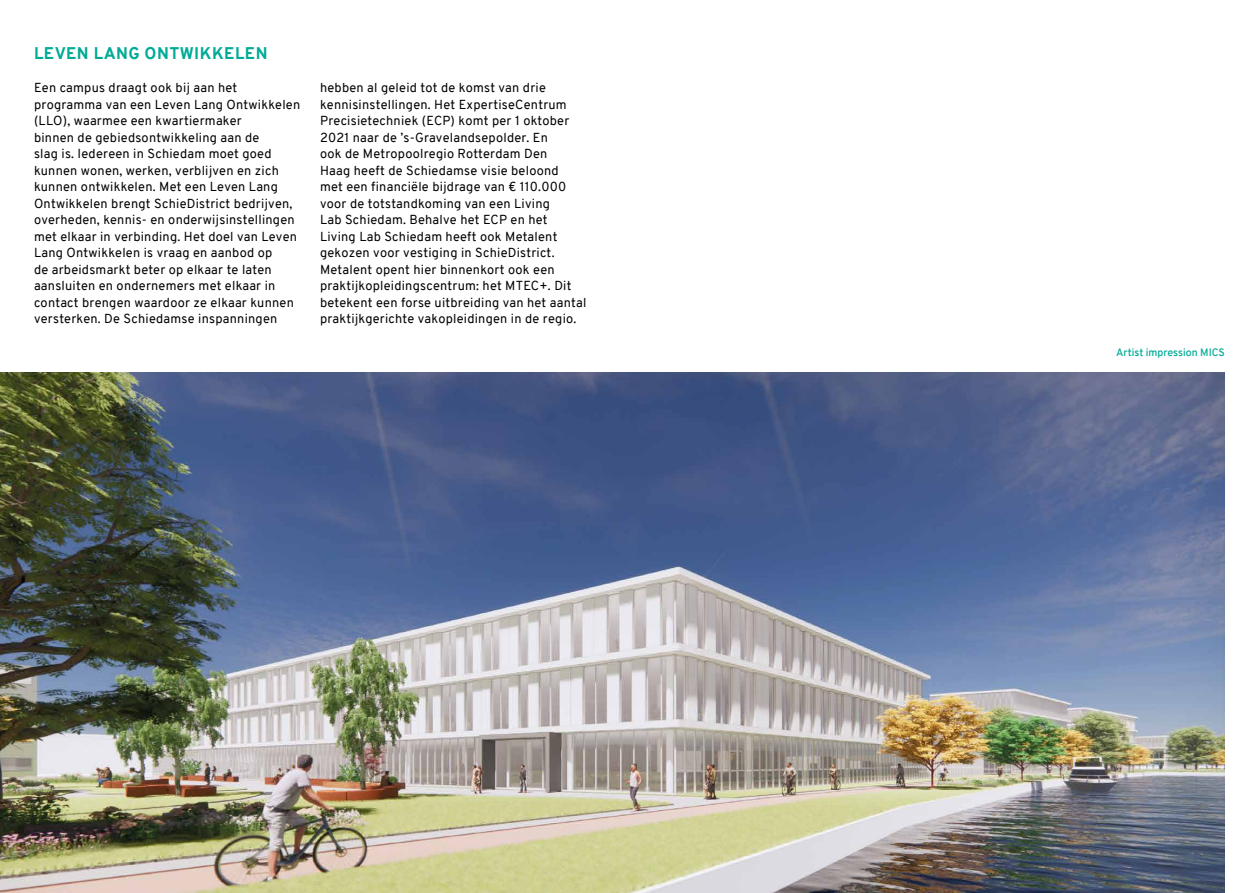
<style>
.page{position:relative;width:1259px;height:893px;background:#fff}
.page>*{position:absolute;margin:0;border:0;box-sizing:border-box;transform-origin:0 0}
.t1{font:800 16.5px "Overpass";letter-spacing:.03em;color:#00ab96}
.t2{font:12.75px/16.5px "Overpass";letter-spacing:.02em;color:#000}
.t3{font:600 10.5px "Overpass";color:#00ab96}
</style>
<div class="page">
<img style="left:0;top:373px;width:1225px;height:520px">
<p class="t1" style="left:34px;top:41px;width:235px">LEVEN LANG ONTWIKKELEN</p>
<p class="t2" style="left:34px;top:79px;width:268px">Een campus draagt ook bij aan het programma van een Leven Lang Ontwikkelen (LLO), waarmee een kwartiermaker<br>binnen de gebiedsontwikkeling aan de<br>slag is. Iedereen in Schiedam moet goed kunnen wonen, werken, verblijven en zich kunnen ontwikkelen. Met een Leven Lang Ontwikkelen brengt SchieDistrict bedrijven, overheden, kennis- en onderwijsinstellingen met elkaar in verbinding. Het doel van Leven Lang Ontwikkelen is vraag en aanbod op<br>de arbeidsmarkt beter op elkaar te laten aansluiten en ondernemers met elkaar in contact brengen waardoor ze elkaar kunnen versterken. De Schiedamse inspanningen</p>
<p class="t2" style="left:320px;top:79px;width:268px">hebben al geleid tot de komst van drie kennisinstellingen. Het ExpertiseCentrum Precisietechniek (ECP) komt per 1 oktober 2021 naar de ’s-Gravelandsepolder. En<br>ook de Metropoolregio Rotterdam Den<br>Haag heeft de Schiedamse visie beloond<br>met een financiële bijdrage van € 110.000 voor de totstandkoming van een Living<br>Lab Schiedam. Behalve het ECP en het Living Lab Schiedam heeft ook Metalent gekozen voor vestiging in SchieDistrict.<br>Metalent opent hier binnenkort ook een praktijkopleidingscentrum: het MTEC+. Dit betekent een forse uitbreiding van het aantal praktijkgerichte vakopleidingen in de regio.</p>
<p class="t3" style="left:1116px;top:345px;width:110px">Artist impression MICS</p>
</div>
